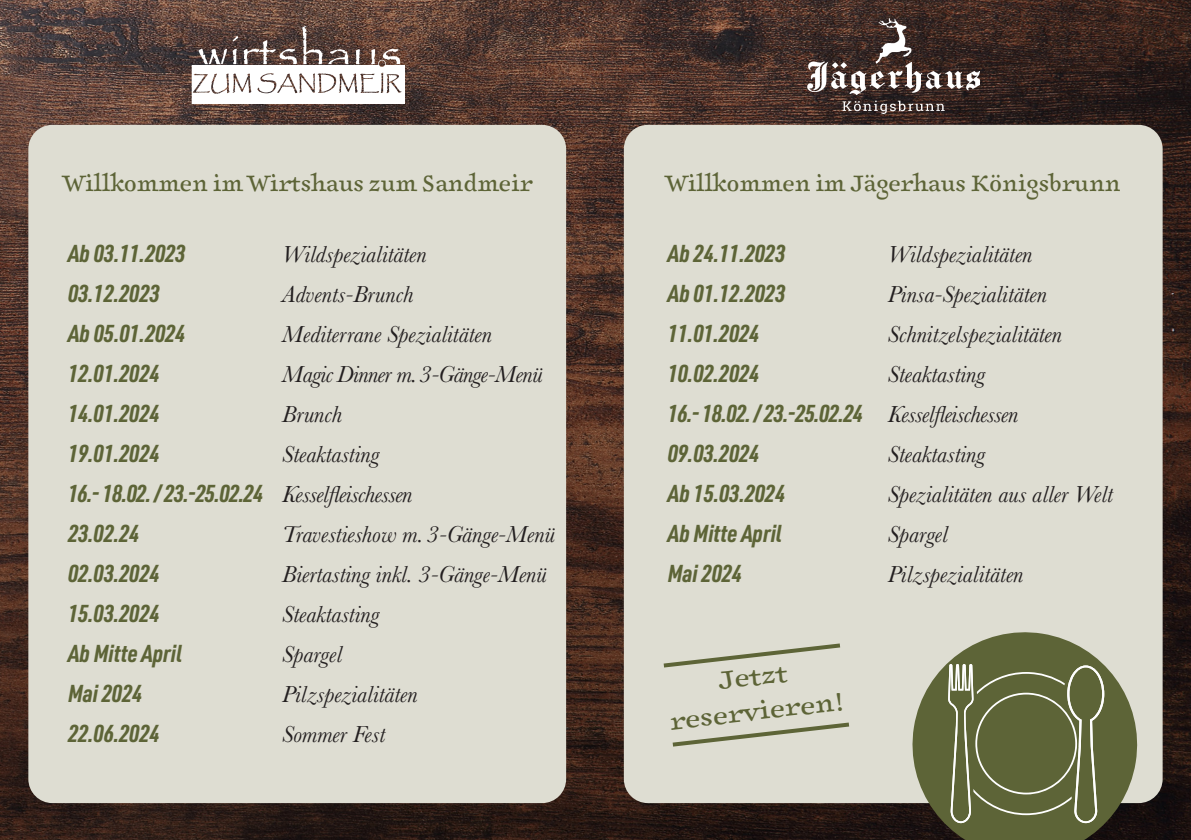
<style>
.page{position:relative;width:1191px;height:840px;background:#fff}
.page>*{position:absolute;margin:0;border:0;box-sizing:border-box;transform-origin:0 0}
.t1{font:28.8px/34.4px "Sirenne Six MVB Reg OSF";color:#5d6437;text-align:center}
.t2{font:26px "Sirenne Six MVB Reg OSF";color:#5d6437;scale:.9 1}
.t3{font:italic 24px "Baskerville";color:#231f20}
.t4{font:italic 700 24px "URWDIN Cond";color:#5d6437}
.t5{font:italic 700 24px/40px "URWDIN Cond";letter-spacing:-.02em;color:#5d6437}
.t6{font:italic 24px "Baskerville";letter-spacing:-.02em;color:#231f20}
.s1{font-family:"Baskerville";font-weight:400;color:#231f20}
</style>
<div class="page">
<img style="left:0;top:0;width:1191px;height:839px">
<div style="left:28px;top:125px;width:538px;height:677px;background:#deddd2;border-radius:24px"></div>
<div style="left:624px;top:125px;width:538px;height:677px;background:#deddd2;border-radius:24px"></div>
<svg style="left:904px;top:632px;width:241px;height:207px;fill:#5d6437"></svg>
<svg style="left:948px;top:663px;width:156px;height:159px;background:#6e744c"></svg>
<img style="left:187px;top:19px;width:221px;height:84px">
<img style="left:807px;top:19px;width:172px;height:97px">
<svg style="left:672px;top:722px;width:178px;height:25px"></svg>
<svg style="left:663px;top:643px;width:178px;height:25px"></svg>
<p class="t2" style="left:63px;top:169px;width:523px">Willkommen im Wirtshaus zum Sandmeir</p>
<p class="t2" style="left:666px;top:169px;width:507px">Willkommen im Jägerhaus Königsbrunn</p>
<p class="t4" style="left:68px;top:237px;width:119px">Ab 03.11.2023</p>
<p class="t3" style="left:282px;top:238px;width:146px">Wildspezialitäten</p>
<p class="t4" style="left:68px;top:277px;width:93px">03.12.2023</p>
<p class="t3" style="left:282px;top:278px;width:133px">Advents-Brunch</p>
<p class="t4" style="left:68px;top:317px;width:119px">Ab 05.01.2024</p>
<p class="t3" style="left:282px;top:318px;width:211px">Mediterrane Spezialitäten</p>
<p class="t4" style="left:68px;top:357px;width:93px">12.01.2024</p>
<p class="t6" style="left:282px;top:358px;width:262px">Magic Dinner m. 3-Gänge-Menü</p>
<p class="t4" style="left:68px;top:397px;width:93px">14.01.2024</p>
<p class="t3" style="left:282px;top:398px;width:61px">Brunch</p>
<p class="t4" style="left:68px;top:437px;width:93px">19.01.2024</p>
<p class="t3" style="left:282px;top:438px;width:99px">Steaktasting</p>
<p class="t5" style="left:68px;top:472px;width:346px">16.- 18.02. / 23.-25.02.24 <span class="s1">Kesselfleischessen<br></span>23.02.24</p>
<p class="t3" style="left:282px;top:518px;width:274px">Travestieshow m. 3-Gänge-Menü</p>
<p class="t4" style="left:68px;top:557px;width:93px">02.03.2024</p>
<p class="t3" style="left:282px;top:558px;width:266px">Biertasting inkl. 3-Gänge-Menü</p>
<p class="t4" style="left:68px;top:597px;width:93px">15.03.2024</p>
<p class="t3" style="left:282px;top:598px;width:99px">Steaktasting</p>
<p class="t4" style="left:68px;top:637px;width:115px">Ab Mitte April</p>
<p class="t3" style="left:282px;top:638px;width:61px">Spargel</p>
<p class="t4" style="left:68px;top:677px;width:76px">Mai 2024</p>
<p class="t3" style="left:282px;top:678px;width:137px">Pilzspezialitäten</p>
<p class="t4" style="left:68px;top:717px;width:93px">22.06.2024</p>
<p class="t3" style="left:282px;top:718px;width:104px">Sommer Fest</p>
<p class="t4" style="left:668px;top:237px;width:119px">Ab 24.11.2023</p>
<p class="t3" style="left:888px;top:238px;width:146px">Wildspezialitäten</p>
<p class="t4" style="left:668px;top:277px;width:119px">Ab 01.12.2023</p>
<p class="t3" style="left:888px;top:278px;width:161px">Pinsa-Spezialitäten</p>
<p class="t4" style="left:668px;top:317px;width:93px">11.01.2024</p>
<p class="t3" style="left:888px;top:318px;width:176px">Schnitzelspezialitäten</p>
<p class="t4" style="left:668px;top:357px;width:93px">10.02.2024</p>
<p class="t3" style="left:888px;top:358px;width:99px">Steaktasting</p>
<p class="t5" style="left:668px;top:392px;width:352px">16.- 18.02. / 23.-25.02.24 <span class="s1">Kesselfleischessen<br></span>09.03.2024</p>
<p class="t3" style="left:888px;top:438px;width:99px">Steaktasting</p>
<p class="t4" style="left:668px;top:477px;width:119px">Ab 15.03.2024</p>
<p class="t3" style="left:888px;top:478px;width:227px">Spezialitäten aus aller Welt</p>
<p class="t4" style="left:668px;top:517px;width:115px">Ab Mitte April</p>
<p class="t3" style="left:888px;top:518px;width:61px">Spargel</p>
<p class="t4" style="left:668px;top:557px;width:76px">Mai 2024</p>
<p class="t3" style="left:888px;top:558px;width:137px">Pilzspezialitäten</p>
<p class="t1" style="left:664px;top:669px;width:177px;rotate:-6deg">Jetzt reservieren!</p>
</div>
